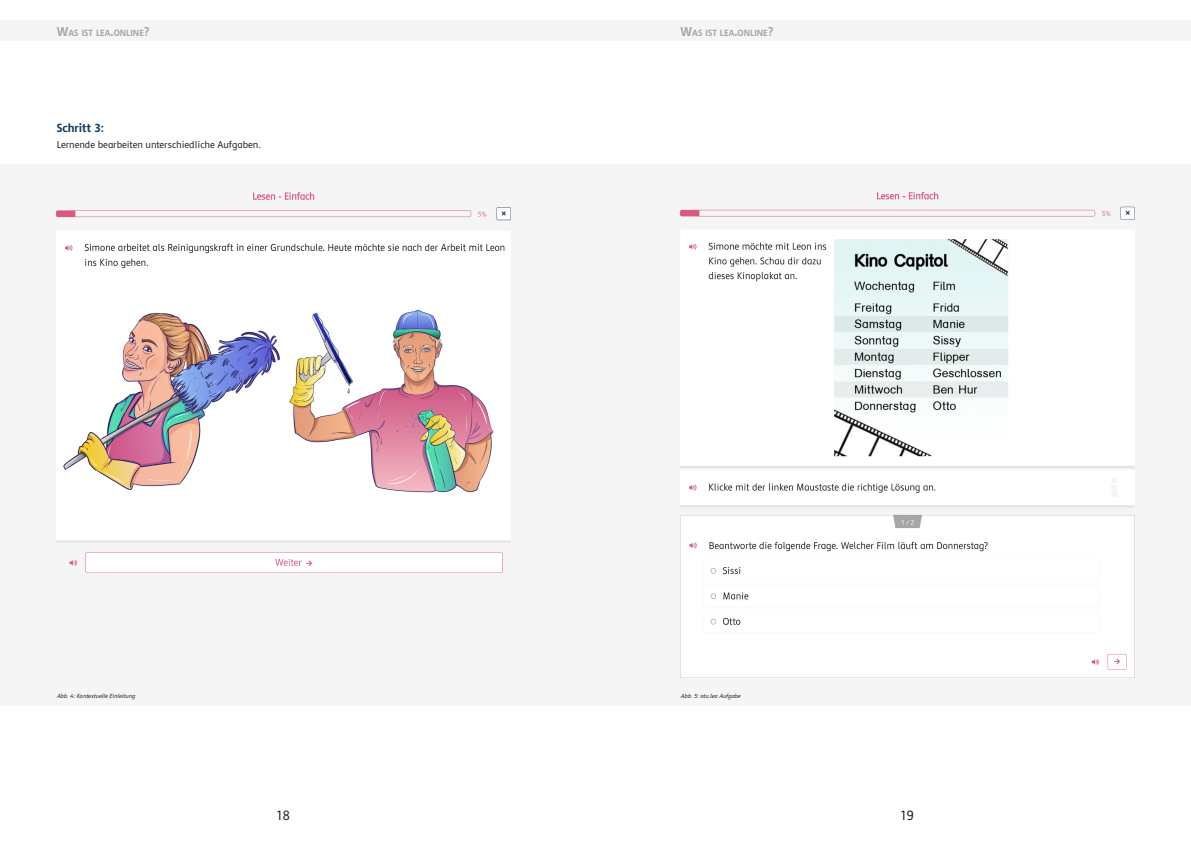
<style>
.page{position:relative;width:1191px;height:842px;background:#fff}
.page>*{position:absolute;margin:0;border:0;box-sizing:border-box;transform-origin:0 0}
.t1{font:14px "Semikolon Plus";color:#231f20}
.Überschrift_Text{font:700 12px "Semikolon Plus";color:#193b5e}
.Text{font:10px "Semikolon Plus";color:#231f20}
.t2{font:700 9.1px "Semikolon Plus";color:#a6a6a6}
.Bildunterschrift{font:italic 6px "Semikolon Plus";color:#231f20}
.s1{font-size:13px}
</style>
<div class="page">
<div style="left:0;top:20px;width:1191px;height:20px;background:#f5f5f5"></div>
<div style="left:0;top:164px;width:1191px;height:541px;background:#f5f5f5"></div>
<img style="left:57px;top:192px;width:453px;height:381px">
<img style="left:680px;top:192px;width:454px;height:485px">
<p class="t2" style="left:57px;top:28px;width:94px"><span class="s1">W</span>AS IST LEA<span class="s1">.</span>ONLINE<span class="s1">?</span></p>
<p class="Überschrift_Text" style="left:57px;top:121px;width:48px">Schritt 3:</p>
<p class="Text" style="left:57px;top:139px;width:206px">Lernende bearbeiten unterschiedliche Aufgaben.</p>
<p class="t2" style="left:680px;top:28px;width:94px"><span class="s1">W</span>AS IST LEA<span class="s1">.</span>ONLINE<span class="s1">?</span></p>
<p class="Bildunterschrift" style="left:57px;top:693px;width:82px">Abb.4:KontextuelleEinleitung</p>
<p class="Bildunterschrift" style="left:680px;top:693px;width:63px">Abb.5:otu.leaAufgabe</p>
<h1 class="t1" style="left:277px;top:808px;width:15px">18</h1>
<h1 class="t1" style="left:900px;top:808px;width:15px">19</h1>
</div>
